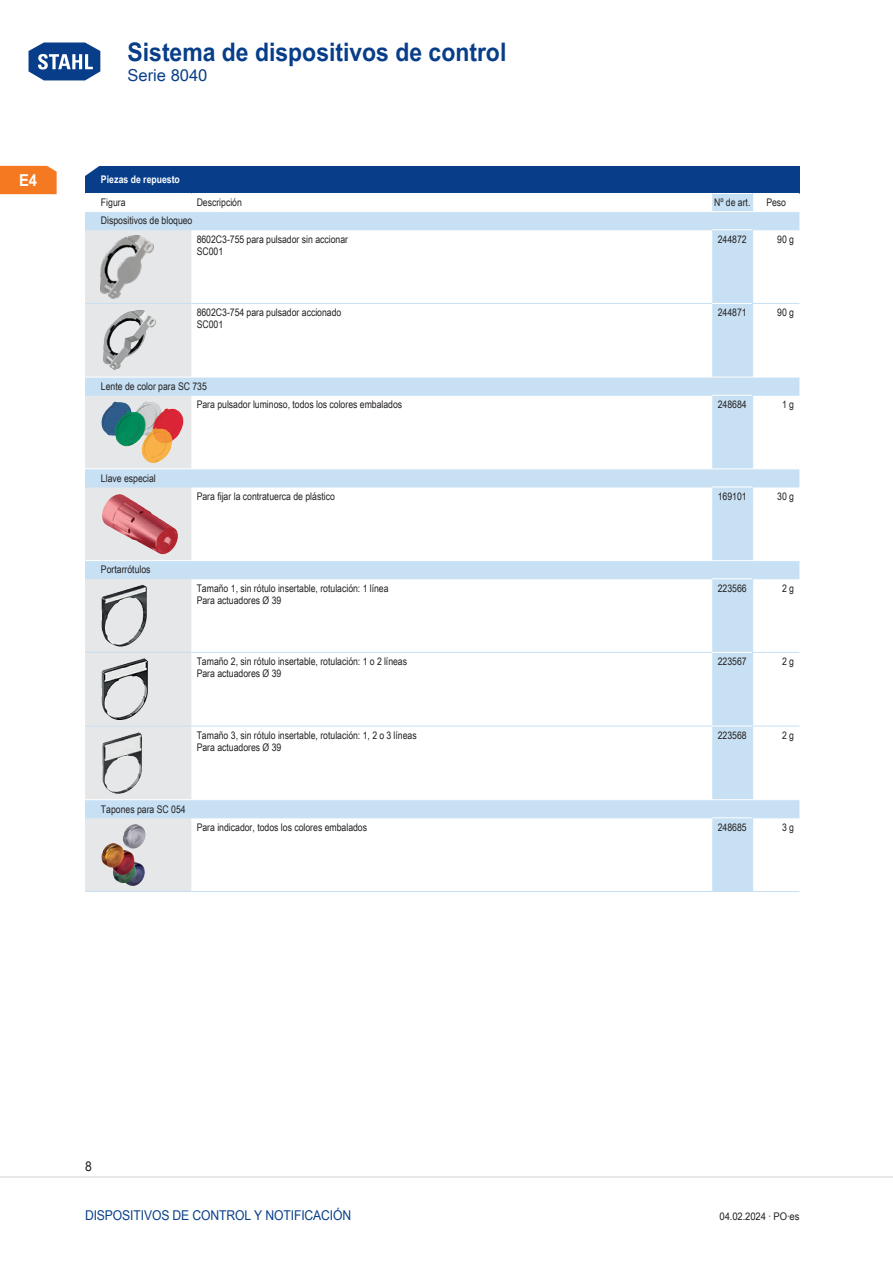
<style>
.page{position:relative;width:893px;height:1263px;background:#fff}
.page>*{position:absolute;margin:0;border:0;box-sizing:border-box;transform-origin:0 0}
.t1{font:700 25.5px "Arial Unicode MS";color:#083e89;scale:.9 1}
.TabHeader1stColumn{font:700 24px "Arial Unicode MS";color:#fff;scale:1.45 1}
.t2{font:16.5px "Arial Unicode MS";color:#083e89}
.t3{font:700 16.5px "Arial Unicode MS";color:#fff;scale:.9 1}
.t4{font:13.5px "Arial Unicode MS";letter-spacing:-.01em;color:#083e89;scale:.9 1}
.t5{font:13.5px "Arial Unicode MS";color:#231f20;scale:.9 1}
.TabBodyLeft{font:10.5px/12px "Arial Unicode MS";color:#231f20;scale:.83 1}
.TabBody1stColumnTitl{font:10.5px "Arial Unicode MS";color:#231f20;scale:.83 1}
.TabBodyCenter{font:10.5px "Arial Unicode MS";color:#231f20;scale:.83 1}
.TabBodyRight{font:10.5px "Arial Unicode MS";color:#231f20;scale:.83 1}
.TabBodyLeft-2{font:10.5px "Arial Unicode MS";color:#231f20;scale:.9 1}
.TabHeader1stColumn-2{font:700 10.5px "Arial Unicode MS";color:#fff;scale:.83 1}
.TabBody1stColumn{font:10.5px "Arial Unicode MS";color:#231f20;scale:.83 1}
.s1{font-weight:400;font-size:31.65px;color:#fff}
</style>
<div class="page">
<svg style="left:28px;top:42px;width:73px;height:39px"></svg>
<hr style="left:0;top:1176px;width:893px;height:2px;background:#e6e7e9">
<div style="left:0;top:166px;width:57px;height:28px;background:#f47921"></div>
<div style="left:85px;top:166px;width:714px;height:27px;background:#083e89"></div>
<svg style="left:85px;top:194px;width:714px;height:697px"></svg>
<svg style="left:85px;top:230px;width:106px;height:661px;background:#d8d6db"></svg>
<svg style="left:752px;top:194px;width:1px;height:17px"></svg>
<hr style="left:85px;top:211px;width:85px;height:1px;background:#fff">
<svg style="left:170px;top:211px;width:21px;height:1px"></svg>
<hr style="left:191px;top:211px;width:521px;height:1px;background:#fff">
<hr style="left:712px;top:211px;width:41px;height:1px;background:#fff">
<hr style="left:753px;top:211px;width:46px;height:1px;background:#fff">
<hr style="left:85px;top:229px;width:85px;height:1px;background:#c7e0f3">
<svg style="left:170px;top:229px;width:21px;height:1px"></svg>
<hr style="left:191px;top:229px;width:521px;height:1px;background:#c7e0f3">
<hr style="left:712px;top:229px;width:40px;height:1px;background:#fff">
<hr style="left:752px;top:229px;width:47px;height:1px;background:#c7e0f3">
<hr style="left:752px;top:230px;width:1px;height:73px;background:#c7e0f3">
<hr style="left:85px;top:303px;width:85px;height:1px;background:#c7e0f3">
<svg style="left:170px;top:303px;width:21px;height:1px"></svg>
<hr style="left:191px;top:303px;width:521px;height:1px;background:#c7e0f3">
<hr style="left:712px;top:303px;width:40px;height:1px;background:#fff">
<hr style="left:752px;top:303px;width:47px;height:1px;background:#c7e0f3">
<hr style="left:752px;top:304px;width:1px;height:73px;background:#c7e0f3">
<hr style="left:85px;top:377px;width:85px;height:1px;background:#fff">
<svg style="left:170px;top:377px;width:21px;height:1px"></svg>
<hr style="left:191px;top:377px;width:521px;height:1px;background:#fff">
<hr style="left:712px;top:377px;width:41px;height:1px;background:#fff">
<hr style="left:753px;top:377px;width:46px;height:1px;background:#fff">
<hr style="left:85px;top:395px;width:85px;height:1px;background:#c7e0f3">
<svg style="left:170px;top:395px;width:21px;height:1px"></svg>
<hr style="left:191px;top:395px;width:521px;height:1px;background:#c7e0f3">
<hr style="left:712px;top:395px;width:40px;height:1px;background:#fff">
<hr style="left:752px;top:395px;width:47px;height:1px;background:#c7e0f3">
<hr style="left:752px;top:396px;width:1px;height:72px;background:#c7e0f3">
<hr style="left:85px;top:468px;width:85px;height:1px;background:#fff">
<svg style="left:170px;top:468px;width:21px;height:1px"></svg>
<hr style="left:191px;top:468px;width:521px;height:1px;background:#fff">
<hr style="left:712px;top:468px;width:41px;height:1px;background:#fff">
<hr style="left:753px;top:468px;width:46px;height:1px;background:#fff">
<hr style="left:85px;top:487px;width:85px;height:1px;background:#c7e0f3">
<svg style="left:170px;top:487px;width:21px;height:1px"></svg>
<hr style="left:191px;top:487px;width:521px;height:1px;background:#c7e0f3">
<hr style="left:712px;top:487px;width:40px;height:1px;background:#fff">
<hr style="left:752px;top:487px;width:47px;height:1px;background:#c7e0f3">
<hr style="left:752px;top:487px;width:1px;height:73px;background:#c7e0f3">
<hr style="left:85px;top:560px;width:85px;height:1px;background:#fff">
<svg style="left:170px;top:560px;width:21px;height:1px"></svg>
<hr style="left:191px;top:560px;width:521px;height:1px;background:#fff">
<hr style="left:712px;top:560px;width:41px;height:1px;background:#fff">
<hr style="left:753px;top:560px;width:46px;height:1px;background:#fff">
<hr style="left:85px;top:578px;width:85px;height:1px;background:#c7e0f3">
<svg style="left:170px;top:578px;width:21px;height:1px"></svg>
<hr style="left:191px;top:578px;width:521px;height:1px;background:#c7e0f3">
<hr style="left:712px;top:578px;width:40px;height:1px;background:#fff">
<hr style="left:752px;top:578px;width:47px;height:1px;background:#c7e0f3">
<hr style="left:752px;top:579px;width:1px;height:73px;background:#c7e0f3">
<hr style="left:85px;top:652px;width:85px;height:1px;background:#c7e0f3">
<svg style="left:170px;top:652px;width:21px;height:1px"></svg>
<hr style="left:191px;top:652px;width:521px;height:1px;background:#c7e0f3">
<hr style="left:712px;top:652px;width:40px;height:1px;background:#fff">
<hr style="left:752px;top:652px;width:47px;height:1px;background:#c7e0f3">
<hr style="left:752px;top:653px;width:1px;height:73px;background:#c7e0f3">
<hr style="left:85px;top:726px;width:85px;height:1px;background:#c7e0f3">
<svg style="left:170px;top:726px;width:21px;height:1px"></svg>
<hr style="left:191px;top:726px;width:521px;height:1px;background:#c7e0f3">
<hr style="left:712px;top:726px;width:40px;height:1px;background:#fff">
<hr style="left:752px;top:726px;width:47px;height:1px;background:#c7e0f3">
<hr style="left:752px;top:726px;width:1px;height:73px;background:#c7e0f3">
<hr style="left:85px;top:799px;width:85px;height:1px;background:#fff">
<svg style="left:170px;top:799px;width:21px;height:1px"></svg>
<hr style="left:191px;top:799px;width:521px;height:1px;background:#fff">
<hr style="left:712px;top:799px;width:41px;height:1px;background:#fff">
<hr style="left:753px;top:799px;width:46px;height:1px;background:#fff">
<hr style="left:85px;top:817px;width:85px;height:1px;background:#c7e0f3">
<hr style="left:85px;top:891px;width:85px;height:1px;background:#c7e0f3">
<svg style="left:170px;top:817px;width:21px;height:1px"></svg>
<svg style="left:170px;top:891px;width:21px;height:1px"></svg>
<hr style="left:191px;top:817px;width:521px;height:1px;background:#c7e0f3">
<hr style="left:191px;top:891px;width:521px;height:1px;background:#c7e0f3">
<hr style="left:712px;top:817px;width:40px;height:1px;background:#fff">
<hr style="left:712px;top:891px;width:41px;height:1px;background:#c7e0f3">
<hr style="left:752px;top:817px;width:47px;height:1px;background:#c7e0f3">
<hr style="left:753px;top:891px;width:46px;height:1px;background:#c7e0f3">
<hr style="left:752px;top:818px;width:1px;height:73px;background:#c7e0f3">
<img style="left:101px;top:235px;width:53px;height:63px">
<img style="left:123px;top:310px;width:18px;height:5px">
<img style="left:101px;top:401px;width:83px;height:62px">
<svg style="left:112px;top:494px;width:8px;height:3px"></svg>
<img style="left:119px;top:584px;width:23px;height:8px">
<img style="left:121px;top:658px;width:23px;height:7px">
<img style="left:102px;top:732px;width:41px;height:62px">
<svg style="left:127px;top:824px;width:9px;height:5px"></svg>
<h1 class="t1" style="left:26px;top:33px;width:535px"><span class="s1">Home</span> Sistema de dispositivos de control</h1>
<h3 class="t2" style="left:128px;top:63px;width:81px">Serie 8040</h3>
<h3 class="t3" style="left:19px;top:168px;width:22px">E4</h3>
<p class="TabHeader1stColumn" style="left:82px;top:154px;width:16px">◤</p>
<p class="TabHeader1stColumn-2" style="left:101px;top:172px;width:97px">Piezas de repuesto</p>
<p class="TabBody1stColumn" style="left:101px;top:195px;width:31px">Figura</p>
<p class="TabBodyLeft" style="left:197px;top:196px;width:56px">Descripción</p>
<p class="TabBodyCenter" style="left:714px;top:195px;width:45px">Nº de art.</p>
<p class="TabBodyCenter" style="left:766px;top:195px;width:25px">Peso</p>
<p class="TabBody1stColumnTitl" style="left:101px;top:213px;width:112px">Dispositivos de bloqueo</p>
<p class="TabBodyLeft" style="left:197px;top:233px;width:184px">8602C3-755 para pulsador sin accionar<br>SC001</p>
<p class="TabBodyCenter" style="left:718px;top:231px;width:36px">244872</p>
<p class="TabBodyRight" style="left:777px;top:231px;width:22px">90 g</p>
<p class="TabBodyLeft" style="left:197px;top:306px;width:176px">8602C3-754 para pulsador accionado<br>SC001</p>
<p class="TabBodyCenter" style="left:718px;top:305px;width:36px">244871</p>
<p class="TabBodyRight" style="left:777px;top:305px;width:22px">90 g</p>
<p class="TabBody1stColumnTitl" style="left:101px;top:379px;width:129px">Lente de color para SC 735</p>
<p class="TabBodyLeft" style="left:197px;top:398px;width:249px">Para pulsador luminoso, todos los colores embalados</p>
<p class="TabBodyCenter" style="left:718px;top:397px;width:36px">248684</p>
<p class="TabBodyRight" style="left:782px;top:397px;width:16px">1 g</p>
<p class="TabBody1stColumnTitl" style="left:101px;top:470px;width:68px">Llave especial</p>
<p class="TabBodyLeft" style="left:197px;top:490px;width:168px">Para fijar la contratuerca de plástico</p>
<p class="TabBodyCenter" style="left:718px;top:488px;width:36px">169101</p>
<p class="TabBodyRight" style="left:777px;top:488px;width:22px">30 g</p>
<p class="TabBody1stColumnTitl" style="left:101px;top:562px;width:61px">Portarrótulos</p>
<p class="TabBodyLeft" style="left:197px;top:582px;width:233px">Tamaño 1, sin rótulo insertable, rotulación: 1 línea<br>Para actuadores Ø 39</p>
<p class="TabBodyCenter" style="left:718px;top:580px;width:36px">223566</p>
<p class="TabBodyRight" style="left:782px;top:580px;width:16px">2 g</p>
<p class="TabBodyLeft" style="left:197px;top:655px;width:255px">Tamaño 2, sin rótulo insertable, rotulación: 1 o 2 líneas<br>Para actuadores Ø 39</p>
<p class="TabBodyCenter" style="left:718px;top:654px;width:36px">223567</p>
<p class="TabBodyRight" style="left:782px;top:654px;width:16px">2 g</p>
<p class="TabBodyLeft" style="left:197px;top:729px;width:267px">Tamaño 3, sin rótulo insertable, rotulación: 1, 2 o 3 líneas<br>Para actuadores Ø 39</p>
<p class="TabBodyCenter" style="left:718px;top:727px;width:36px">223568</p>
<p class="TabBodyRight" style="left:782px;top:727px;width:16px">2 g</p>
<p class="TabBody1stColumnTitl" style="left:101px;top:801px;width:104px">Tapones para SC 054</p>
<p class="TabBodyLeft" style="left:197px;top:821px;width:207px">Para indicador, todos los colores embalados</p>
<p class="TabBodyCenter" style="left:718px;top:819px;width:36px">248685</p>
<p class="TabBodyRight" style="left:782px;top:819px;width:16px">3 g</p>
<p class="t5" style="left:85px;top:1157px;width:9px">8</p>
<p class="t4" style="left:85px;top:1205px;width:24px">Dispos</p>
<p class="t4" style="left:130px;top:1205px;width:247px">itivos de control y notificación</p>
<p class="TabBodyLeft-2" style="left:720px;top:1208px;width:90px">04.02.2024 · PO·es</p>
</div>
